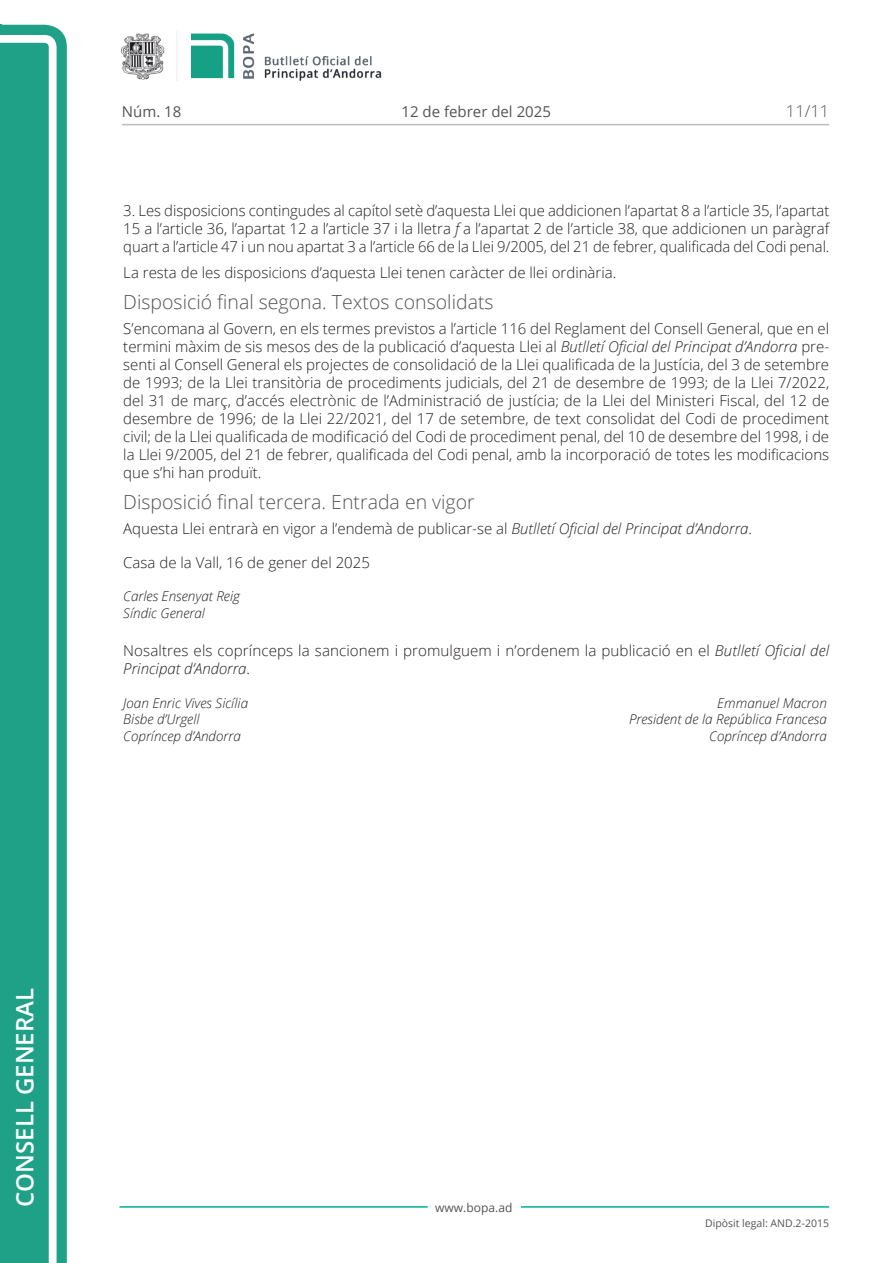
<style>
.page{position:relative;width:893px;height:1263px;background:#fff}
.page>*{position:absolute;margin:0;border:0;box-sizing:border-box;transform-origin:0 0}
.t1{font:600 24px "Open Sans";color:#fff}
.Titol_5{font:300 19.5px "Open Sans";color:#545454}
.t2{font:300 16.5px "Open Sans";color:#545454}
.Body_text{font:300 15px/18px "Open Sans";color:#231f20;text-align:justify}
.Data{font:300 15px "Open Sans";color:#231f20}
.t3{font:15px "Open Sans";color:#545454}
.signatura{font:italic 300 13.5px/16.5px "Open Sans";color:#231f20}
.t4{font:12px "Open Sans";color:#545454}
.t5{font:10.5px "Open Sans";color:#545454}
.s1{font-style:italic}
</style>
<div class="page">
<svg style="left:0;top:25px;width:67px;height:1238px;fill:#1ea187"></svg>
<div style="left:0;top:43px;width:49px;height:1220px;background:#1ea187"></div>
<img style="left:122px;top:32px;width:260px;height:49px">
<hr style="left:119px;top:1206px;width:309px;height:2px;background:#00ae91">
<hr style="left:521px;top:1206px;width:308px;height:2px;background:#00ae91">
<hr style="left:122px;top:124px;width:707px;height:1px;background:#bcbdc0">
<p class="t3" style="left:122px;top:102px;width:61px">Núm. 18</p>
<p class="t3" style="left:402px;top:102px;width:151px">12 de febrer del 2025</p>
<p class="t2" style="left:786px;top:100px;width:45px">11/11</p>
<p class="Body_text" style="left:123px;top:201px;width:708px">3. Les disposicions contingudes al capítol setè d’aquesta Llei que addicionen l’apartat 8 a l’article 35, l’apartat 15 a l’article 36, l’apartat 12 a l’article 37 i la lletra <span class="s1">f</span> a l’apartat 2 de l’article 38, que addicionen un paràgraf quart a l’article 47 i un nou apartat 3 a l’article 66 de la Llei 9/2005, del 21 de febrer, qualificada del Codi penal.</p>
<p class="Body_text" style="left:123px;top:263px;width:494px">La resta de les disposicions d’aquesta Llei tenen caràcter de llei ordinària.</p>
<p class="Titol_5" style="left:123px;top:289px;width:372px">Disposició final segona. Textos consolidats</p>
<p class="Body_text" style="left:123px;top:319px;width:707px">S’encomana al Govern, en els termes previstos a l’article 116 del Reglament del Consell General, que en el termini màxim de sis mesos des de la publicació d’aquesta Llei al <span class="s1">Butlletí Oficial del Principat d’Andorra</span> pre&shy;senti al Consell General els projectes de consolidació de la Llei qualificada de la Justícia, del 3 de setembre de 1993; de la Llei transitòria de procediments judicials, del 21 de desembre de 1993; de la Llei 7/2022, del 31 de març, d’accés electrònic de l’Administració de justícia; de la Llei del Ministeri Fiscal, del 12 de desembre de 1996; de la Llei 22/2021, del 17 de setembre, de text consolidat del Codi de procediment civil; de la Llei qualificada de modificació del Codi de procediment penal, del 10 de desembre del 1998, i de la Llei 9/2005, del 21 de febrer, qualificada del Codi penal, amb la incorporació de totes les modificacions que s’hi han produït.</p>
<p class="Titol_5" style="left:123px;top:489px;width:353px">Disposició final tercera. Entrada en vigor</p>
<p class="Body_text" style="left:123px;top:519px;width:630px">Aquesta Llei entrarà en vigor a l’endemà de publicar-se al <span class="s1">Butlletí Oficial del Principat d’Andorra</span>.</p>
<p class="Data" style="left:123px;top:552px;width:248px">Casa de la Vall, 16 de gener del 2025</p>
<p class="signatura" style="left:123px;top:587px;width:118px">Carles Ensenyat Reig<br>Síndic General</p>
<p class="Body_text" style="left:123px;top:642px;width:707px">Nosaltres els coprínceps la sancionem i promulguem i n’ordenem la publicació en el <span class="s1">Butlletí Oficial del<br>Principat d’Andorra</span>.</p>
<p class="signatura" style="left:123px;top:694px;width:126px">Joan Enric Vives Sicília</p>
<p class="signatura" style="left:717px;top:694px;width:111px">Emmanuel Macron</p>
<p class="signatura" style="left:123px;top:711px;width:78px">Bisbe d’Urgell</p>
<p class="signatura" style="left:629px;top:711px;width:199px">President de la República Francesa</p>
<p class="signatura" style="left:123px;top:727px;width:119px">Copríncep d’Andorra</p>
<p class="signatura" style="left:709px;top:727px;width:119px">Copríncep d’Andorra</p>
<h1 class="t1" style="left:8px;top:1207px;width:220px;rotate:-90deg">Consell General</h1>
<p class="t4" style="left:435px;top:1199px;width:79px">www.bopa.ad</p>
<p class="t5" style="left:705px;top:1216px;width:125px">Dipòsit legal: AND.2-2015</p>
</div>
